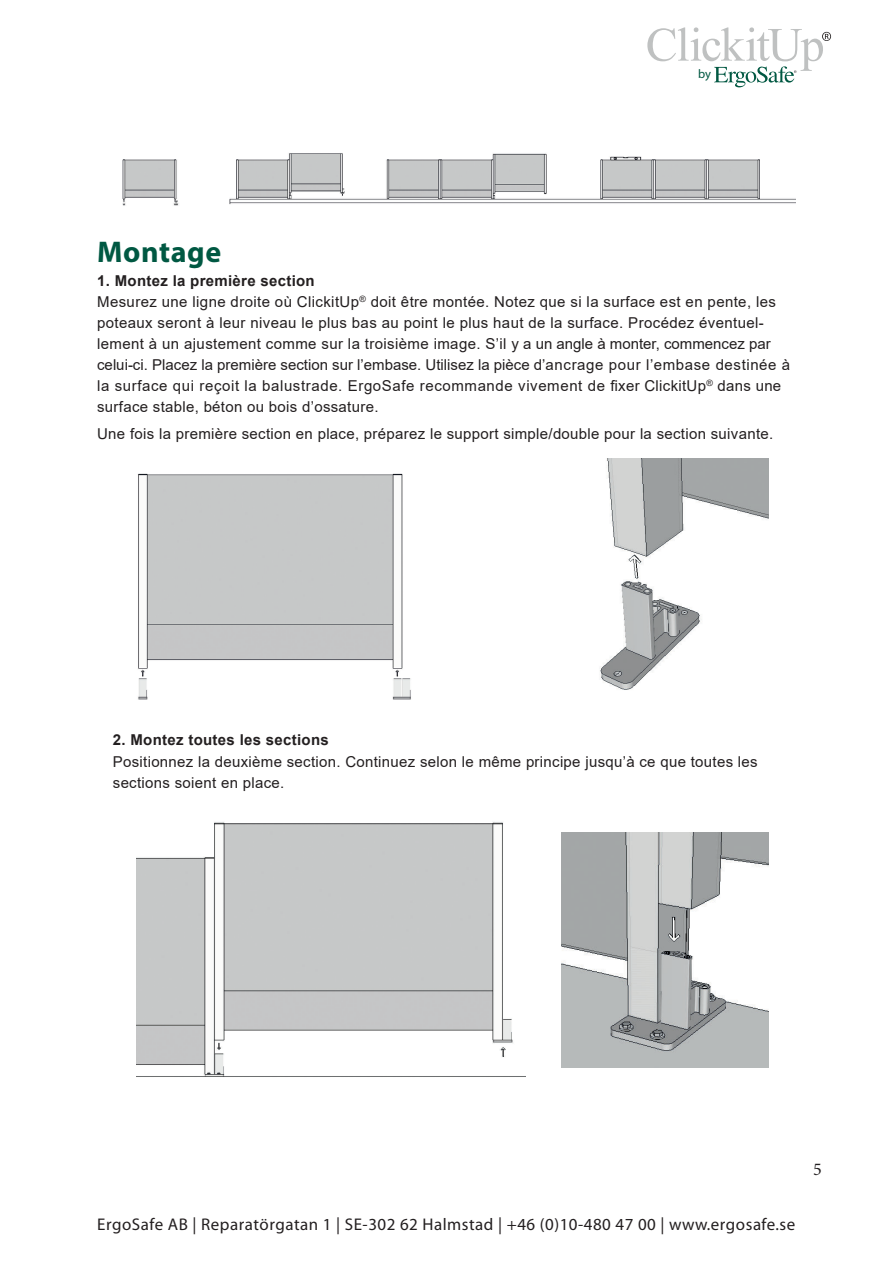
<style>
.page{position:relative;width:893px;height:1263px;background:#fff}
.page>*{position:absolute;margin:0;border:0;box-sizing:border-box;transform-origin:0 0}
.t1{font:700 30px "Myriad Pro";letter-spacing:.02em;color:#005842}
.t2{font:18px "Minion Pro";color:#231f20}
.t3{font:16.95px "Myriad";letter-spacing:.03em;color:#231f20}
.t4{font:15px/21px "Arial";letter-spacing:.02em;color:#231f20}
.t5{font:700 15px "Arial";letter-spacing:.02em;color:#231f20}
.t6{font:12.6px "Myriad Pro";color:#005842}
.s1{font-weight:700}
</style>
<div class="page">
<svg style="left:647px;top:27px;width:184px;height:60px"></svg>
<img style="left:122px;top:153px;width:674px;height:53px">
<img style="left:138px;top:473px;width:273px;height:227px">
<img style="left:600px;top:458px;width:169px;height:232px">
<img style="left:136px;top:822px;width:390px;height:255px">
<img style="left:561px;top:833px;width:208px;height:234px">
<p class="t6" style="left:698px;top:66px;width:14px">by</p>
<h1 class="t1" style="left:97px;top:232px;width:126px">Montage</h1>
<p class="t4" style="left:97px;top:270px;width:695px"><span class="s1">1. Montez la première section<br></span>Mesurez une ligne droite où ClickitUp<sup>®</sup> doit être montée. Notez que si la surface est en pente, les poteaux seront à leur niveau le plus bas au point le plus haut de la surface. Procédez éventuel&shy;lement à un ajustement comme sur la troisième image. S’il y a un angle à monter, commencez par celui-ci. Placez la première section sur l’embase. Utilisez la pièce d’ancrage pour l’embase destinée à la surface qui reçoit la balustrade. ErgoSafe recommande vivement de fixer ClickitUp<sup>®</sup> dans une surface stable, béton ou bois d’ossature.</p>
<p class="t4" style="left:97px;top:423px;width:678px">Une fois la première section en place, préparez le support simple/double pour la section suivante.</p>
<p class="t5" style="left:113px;top:730px;width:217px">2. Montez toutes les sections</p>
<p class="t4" style="left:113px;top:751px;width:646px">Positionnez la deuxième section. Continuez selon le même principe jusqu’à ce que toutes les sections soient en place.</p>
<p class="t3" style="left:97px;top:1216px;width:700px">ErgoSafe AB | Reparatörgatan 1 | SE-302 62 Halmstad | +46 (0)10-480 47 00 | www.ergosafe.se</p>
<p class="t2" style="left:813px;top:1157px;width:10px">5</p>
</div>
